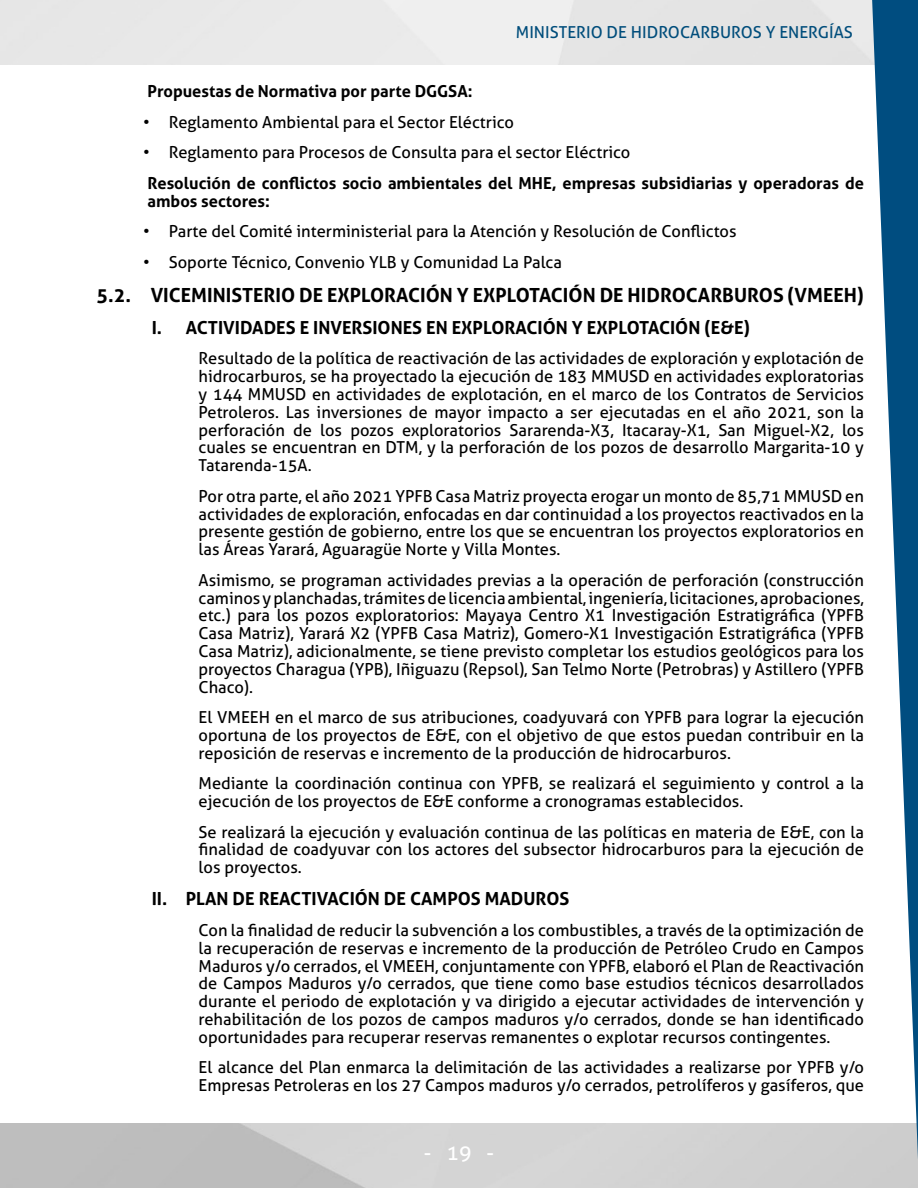
<style>
.page{position:relative;width:918px;height:1188px;background:#fff}
.page>*{position:absolute;margin:0;border:0;box-sizing:border-box;transform-origin:0 0}
.t1{font:21px "Aller";color:#fff}
.t2{font:700 19.5px "Aller";color:#000}
.t3{font:700 18px "Aller";color:#000}
.t4{font:16.5px/17.9px "Aller";color:#000;text-align:justify}
.t5{font:700 16.5px/17.9px "Aller";color:#000}
.t6{font:16.5px "Aller";color:#004d7b}
</style>
<div class="page">
<svg style="left:872px;top:0;width:46px;height:1186px"></svg>
<p class="t6" style="left:516px;top:23px;width:338px">MINISTERIO DE HIDROCARBUROS Y ENERGÍAS</p>
<p class="t5" style="left:148px;top:82px;width:327px">Propuestas de Normativa por parte DGGSA:</p>
<p class="t4" style="left:143px;top:113px;width:372px">• Reglamento Ambiental para el Sector Eléctrico</p>
<p class="t4" style="left:143px;top:144px;width:489px">• Reglamento para Procesos de Consulta para el sector Eléctrico</p>
<p class="t5" style="left:148px;top:174px;width:718px">Resolución de conflictos socio ambientales del MHE, empresas subsidiarias y operadoras de ambos sectores:</p>
<p class="t4" style="left:143px;top:222px;width:595px">• Parte del Comité interministerial para la Atención y Resolución de Conflictos</p>
<p class="t4" style="left:143px;top:253px;width:420px">• Soporte Técnico, Convenio YLB y Comunidad La Palca</p>
<p class="t2" style="left:97px;top:283px;width:769px">5.2. VICEMINISTERIO DE EXPLORACIÓN Y EXPLOTACIÓN DE HIDROCARBUROS (VMEEH)</p>
<p class="t3" style="left:152px;top:316px;width:600px">I. ACTIVIDADES E INVERSIONES EN EXPLORACIÓN Y EXPLOTACIÓN (E&amp;E)</p>
<p class="t4" style="left:199px;top:350px;width:667px">Resultado de la política de reactivación de las actividades de exploración y explotación de hidrocarburos, se ha proyectado la ejecución de 183 MMUSD en actividades exploratorias y 144 MMUSD en actividades de explotación, en el marco de los Contratos de Servicios Petroleros. Las inversiones de mayor impacto a ser ejecutadas en el año 2021, son la perforación de los pozos exploratorios Sararenda-X3, Itacaray-X1, San Miguel-X2, los cuales se encuentran en DTM, y la perforación de los pozos de desarrollo Margarita-10 y Tatarenda-15A.</p>
<p class="t4" style="left:199px;top:487px;width:667px">Por otra parte, el año 2021 YPFB Casa Matriz proyecta erogar un monto de 85,71 MMUSD en actividades de exploración, enfocadas en dar continuidad a los proyectos reactivados en la presente gestión de gobierno, entre los que se encuentran los proyectos exploratorios en las Áreas Yarará, Aguaragüe Norte y Villa Montes.</p>
<p class="t4" style="left:199px;top:571px;width:667px">Asimismo, se programan actividades previas a la operación de perforación (construcción caminos y planchadas, trámites de licencia ambiental, ingeniería, licitaciones, aprobaciones, etc.) para los pozos exploratorios: Mayaya Centro X1 Investigación Estratigráfica (YPFB Casa Matriz), Yarará X2 (YPFB Casa Matriz), Gomero-X1 Investigación Estratigráfica (YPFB Casa Matriz), adicionalmente, se tiene previsto completar los estudios geológicos para los proyectos Charagua (YPB), Iñiguazu (Repsol), San Telmo Norte (Petrobras) y Astillero (YPFB Chaco).</p>
<p class="t4" style="left:199px;top:708px;width:667px">El VMEEH en el marco de sus atribuciones, coadyuvará con YPFB para lograr la ejecución oportuna de los proyectos de E&amp;E, con el objetivo de que estos puedan contribuir en la reposición de reservas e incremento de la producción de hidrocarburos.</p>
<p class="t4" style="left:199px;top:774px;width:667px">Mediante la coordinación continua con YPFB, se realizará el seguimiento y control a la ejecución de los proyectos de E&amp;E conforme a cronogramas establecidos.</p>
<p class="t4" style="left:199px;top:823px;width:667px">Se realizará la ejecución y evaluación continua de las políticas en materia de E&amp;E, con la finalidad de coadyuvar con los actores del subsector hidrocarburos para la ejecución de los proyectos.</p>
<p class="t3" style="left:152px;top:888px;width:419px">II. PLAN DE REACTIVACIÓN DE CAMPOS MADUROS</p>
<p class="t4" style="left:199px;top:921px;width:667px">Con la finalidad de reducir la subvención a los combustibles, a través de la optimización de la recuperación de reservas e incremento de la producción de Petróleo Crudo en Campos Maduros y/o cerrados, el VMEEH, conjuntamente con YPFB, elaboró el Plan de Reactivación de Campos Maduros y/o cerrados, que tiene como base estudios técnicos desarrollados durante el periodo de explotación y va dirigido a ejecutar actividades de intervención y rehabilitación de los pozos de campos maduros y/o cerrados, donde se han identificado oportunidades para recuperar reservas remanentes o explotar recursos contingentes.</p>
<p class="t4" style="left:199px;top:1059px;width:667px">El alcance del Plan enmarca la delimitación de las actividades a realizarse por YPFB y/o<br>Empresas Petroleras en los 27 Campos maduros y/o cerrados, petrolíferos y gasíferos, que</p>
<p class="t1" style="left:424px;top:1140px;width:72px">- 19 -</p>
</div>
